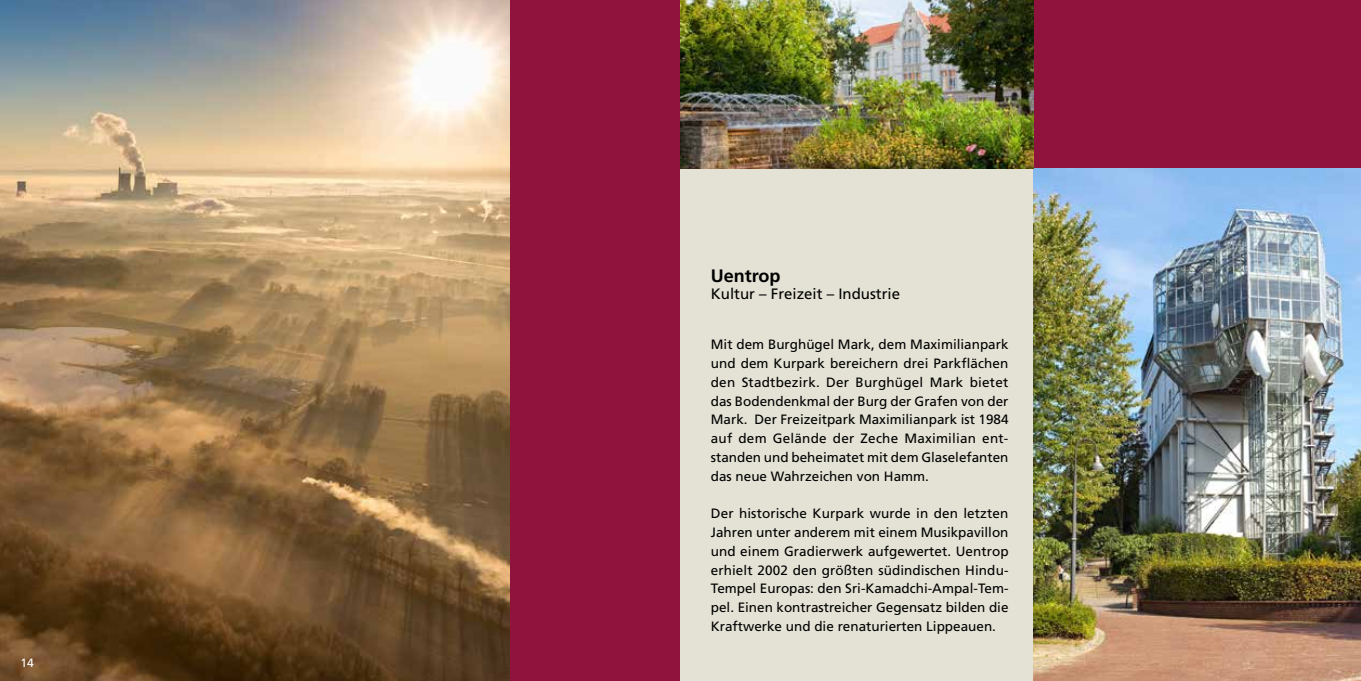
<style>
.page{position:relative;width:1361px;height:681px;background:#fff}
.page>*{position:absolute;margin:0;border:0;box-sizing:border-box;transform-origin:0 0}
.t1{font:700 18px "Frutiger";color:#000}
.t2{font:15px "Frutiger";color:#000}
.t3{font:13.5px/18.8px "Frutiger";color:#000;text-align:justify}
.t4{font:12px "Frutiger";color:#fff}
</style>
<div class="page">
<div style="left:509px;top:0;width:172px;height:680px;background:#90133d"></div>
<div style="left:681px;top:0;width:680px;height:680px;background:#e3e2d5"></div>
<div style="left:681px;top:0;width:680px;height:169px;background:#90133d"></div>
<img style="left:1033px;top:169px;width:328px;height:511px">
<img style="left:681px;top:0;width:352px;height:169px">
<img style="left:0;top:0;width:509px;height:680px">
<p class="t4" style="left:21px;top:655px;width:15px">14</p>
<h1 class="t1" style="left:711px;top:265px;width:71px">Uentrop</h1>
<p class="t2" style="left:711px;top:284px;width:191px">Kultur – Freizeit – Industrie</p>
<p class="t3" style="left:711px;top:335px;width:299px">Mit dem Burghügel Mark, dem Maximilianpark und dem Kurpark bereichern drei Parkflächen den Stadtbezirk. Der Burghügel Mark bietet das Bodendenkmal der Burg der Grafen von der Mark. Der Freizeitpark Maximilianpark ist 1984 auf dem Gelände der Zeche Maximilian ent&shy;standen und beheimatet mit dem Glaselefanten das neue Wahrzeichen von Hamm.</p>
<p class="t3" style="left:711px;top:504px;width:299px">Der historische Kurpark wurde in den letzten Jahren unter anderem mit einem Musikpavillon und einem Gradierwerk aufgewertet. Uentrop erhielt 2002 den größten südindischen Hindu-Tempel Europas: den Sri-Kamadchi-Ampal-Tem&shy;pel. Einen kontrastreicher Gegensatz bilden die Kraftwerke und die renaturierten Lippeauen.</p>
</div>
